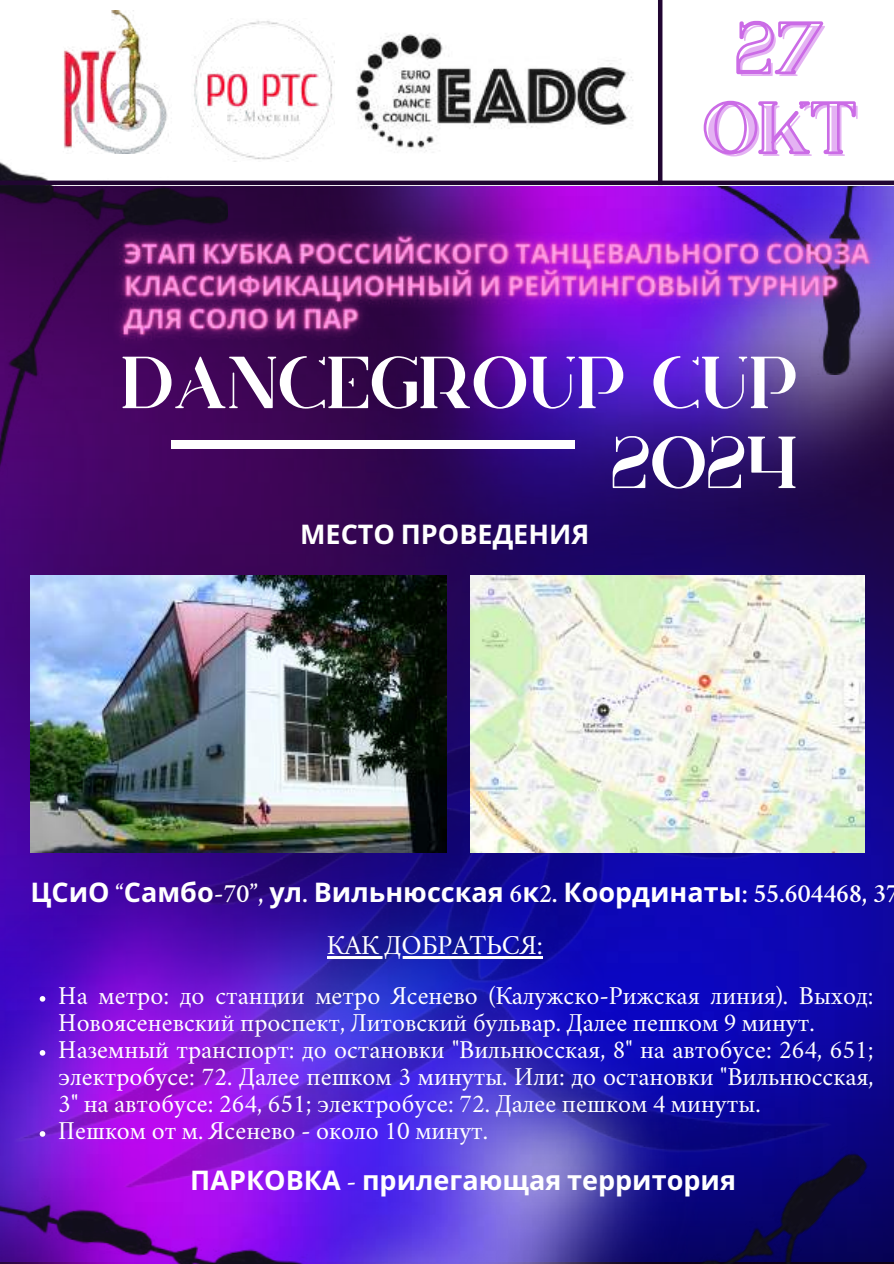
<style>
.page{position:relative;width:894px;height:1264px;background:#fff}
.page>*{position:absolute;margin:0;border:0;box-sizing:border-box;transform-origin:0 0}
.t1{font:700 73.5px/79.8px "Huova";color:#fff;text-align:right}
.t2{font:700 71.55px/79.8px "Huova";color:#e4b2f3;text-align:center}
.t3{font:700 27px "Noto Sans";color:#fff}
.t4{font:27px "Crimson";color:#fff}
.t5{font:25.5px/27px "Crimson";color:#fff}
.s1{font-family:"Crimson";font-weight:600}
</style>
<div class="page">
<img style="left:281px;top:185px;width:612px;height:422px">
<img style="left:373px;top:185px;width:520px;height:189px">
<img style="left:111px;top:10px;width:25px;height:21px">
<img style="left:228px;top:21px;width:105px;height:141px">
<img style="left:356px;top:33px;width:277px;height:118px">
<img style="left:0;top:31px;width:242px;height:464px">
<img style="left:0;top:495px;width:889px;height:768px">
<div style="left:171px;top:440px;width:403px;height:9px;background:#fff"></div>
<svg style="left:736px;top:20px;width:87px;height:55px"></svg>
<svg style="left:703px;top:100px;width:153px;height:55px"></svg>
<div style="left:657px;top:0;width:5px;height:185px;background:#210632"></div>
<div style="left:0;top:180px;width:893px;height:5px;background:#210632"></div>
<img style="left:205px;top:1030px;width:688px;height:233px">
<img style="left:30px;top:575px;width:416px;height:277px">
<img style="left:470px;top:575px;width:394px;height:277px">
<img style="left:96px;top:208px;width:797px;height:157px">
<hr style="left:327px;top:956px;width:215px;height:2px;background:#fff">
<svg style="left:40px;top:996px;width:5px;height:5px"></svg>
<svg style="left:40px;top:1050px;width:5px;height:5px"></svg>
<svg style="left:40px;top:1131px;width:5px;height:5px"></svg>
<h2 class="t2" style="left:706px;top:12px;width:154px">27<br>ОКТ</h2>
<h1 class="t1" style="left:121px;top:344px;width:678px">DANCEGROUP CUP<br>2024</h1>
<p class="t3" style="left:300px;top:514px;width:291px">МЕСТО ПРОВЕДЕНИЯ</p>
<p class="t3" style="left:30px;top:872px;width:869px">ЦСиО <span class="s1">“</span>Самбо<span class="s1">-70”,</span> ул<span class="s1">.</span> Вильнюсская <span class="s1">6</span>к<span class="s1">2.</span> Координаты<span class="s1">: 55.604468, 37</span></p>
<p class="t4" style="left:327px;top:934px;width:217px">КАК ДОБРАТЬСЯ:</p>
<p class="t5" style="left:58px;top:984px;width:816px">На метро: до станции метро Ясенево (Калужско-Рижская линия). Выход:<br>Новоясеневский проспект, Литовский бульвар. Далее пешком 9 минут.<br>Наземный транспорт: до остановки "Вильнюсская, 8" на автобусе: 264, 651; электробусе: 72. Далее пешком 3 минуты. Или: до остановки "Вильнюсская, 3" на автобусе: 264, 651; электробусе: 72. Далее пешком 4 минуты.<br>Пешком от м. Ясенево - около 10 минут.</p>
<p class="t3" style="left:190px;top:1161px;width:547px">ПАРКОВКА <span class="s1">-</span> прилегающая территория</p>
</div>
